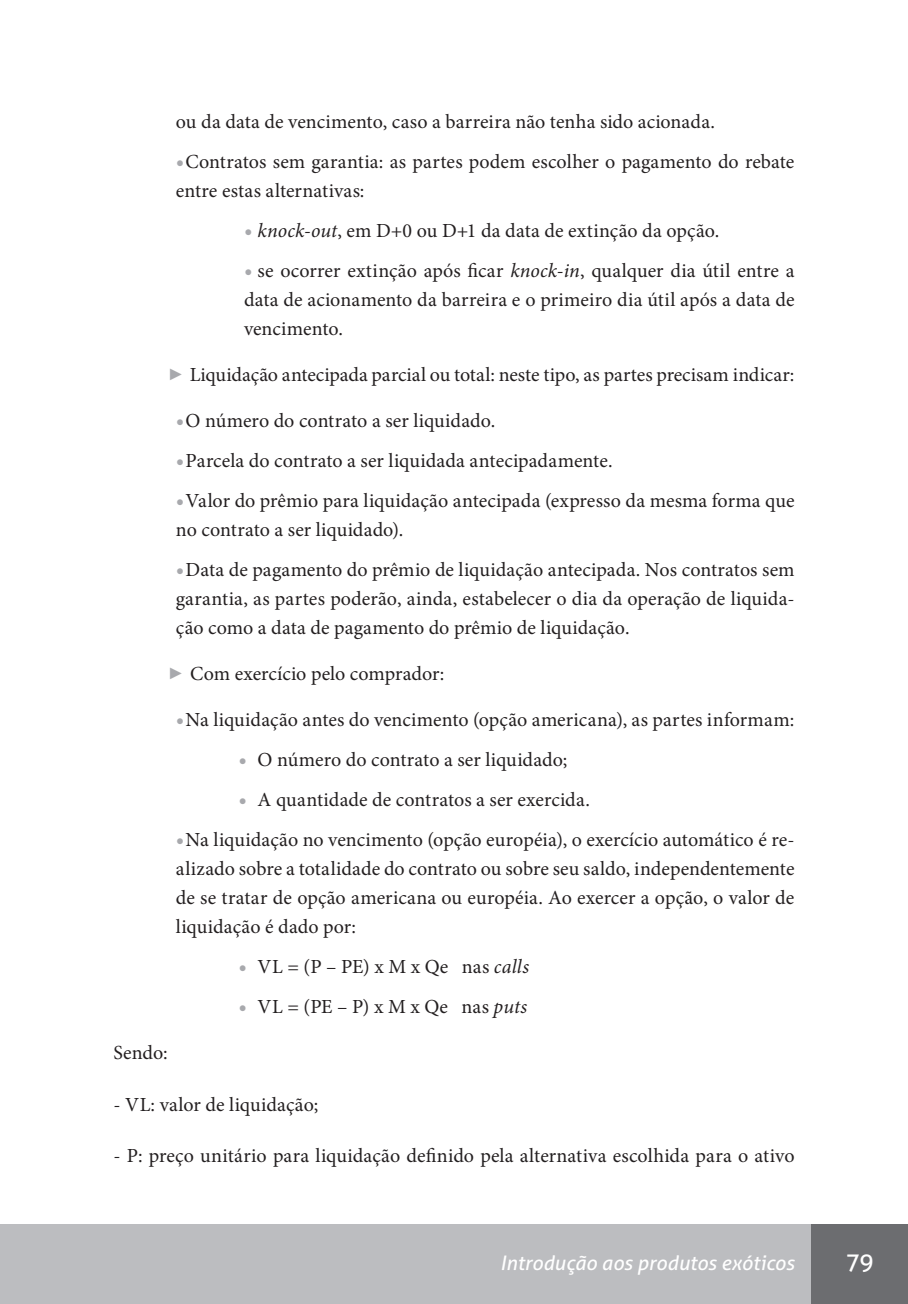
<style>
.page{position:relative;width:908px;height:1304px;background:#fff}
.page>*{position:absolute;margin:0;border:0;box-sizing:border-box;transform-origin:0 0}
.t1{font:24px "Aller";color:#fff}
.t2{font:20px/28.8px "Minion Pro";color:#231f20;text-align:justify}
.t3{font:italic 20px "Aller";letter-spacing:.005em;color:#fff}
.s1{font-size:22px;color:#a8a9ad}
.s2{font-style:italic}
</style>
<div class="page">
<div style="left:0;top:1225px;width:907px;height:79px;background:#bcbdc0"></div>
<div style="left:811px;top:1225px;width:96px;height:79px;background:#6c6d70"></div>
<p class="t2" style="left:176px;top:107px;width:540px">ou da data de vencimento, caso a barreira não tenha sido acionada.</p>
<p class="t2" style="left:176px;top:147px;width:619px"><span class="s1">•</span>Contratos sem garantia: as partes podem escolher o pagamento do rebate entre estas alternativas:</p>
<p class="t2" style="left:244px;top:216px;width:476px"><span class="s1">•</span> <span class="s2">knock-out</span>, em D+0 ou D+1 da data de extinção da opção.</p>
<p class="t2" style="left:244px;top:257px;width:551px"><span class="s1">•</span> se ocorrer extinção após ficar <span class="s2">knock-in</span>, qualquer dia útil entre a data de acionamento da barreira e o primeiro dia útil após a data de vencimento.</p>
<p class="t2" style="left:190px;top:360px;width:606px">Liquidação antecipada parcial ou total: neste tipo, as partes precisam indicar:</p>
<p class="t2" style="left:176px;top:406px;width:321px"><span class="s1">•</span>O número do contrato a ser liquidado.</p>
<p class="t2" style="left:176px;top:446px;width:438px"><span class="s1">•</span>Parcela do contrato a ser liquidada antecipadamente.</p>
<p class="t2" style="left:176px;top:487px;width:620px"><span class="s1">•</span>Valor do prêmio para liquidação antecipada (expresso da mesma forma que no contrato a ser liquidado).</p>
<p class="t2" style="left:176px;top:556px;width:620px"><span class="s1">•</span>Data de pagamento do prêmio de liquidação antecipada. Nos contratos sem garantia, as partes poderão, ainda, estabelecer o dia da operação de liquida&shy;ção como a data de pagamento do prêmio de liquidação.</p>
<p class="t2" style="left:190px;top:659px;width:256px">Com exercício pelo comprador:</p>
<p class="t2" style="left:176px;top:705px;width:619px"><span class="s1">•</span>Na liquidação antes do vencimento (opção americana), as partes informam:</p>
<p class="t2" style="left:238px;top:745px;width:330px"><span class="s1">•</span> O número do contrato a ser liquidado;</p>
<p class="t2" style="left:238px;top:785px;width:353px"><span class="s1">•</span> A quantidade de contratos a ser exercida.</p>
<p class="t2" style="left:176px;top:826px;width:620px"><span class="s1">•</span>Na liquidação no vencimento (opção européia), o exercício automático é re&shy;alizado sobre a totalidade do contrato ou sobre seu saldo, independentemente de se tratar de opção americana ou européia. Ao exercer a opção, o valor de liquidação é dado por:</p>
<p class="t2" style="left:238px;top:952px;width:292px"><span class="s1">•</span> VL = (P – PE) x M x Qe nas <span class="s2">calls</span></p>
<p class="t2" style="left:238px;top:993px;width:290px"><span class="s1">•</span> VL = (PE – P) x M x Qe nas <span class="s2">puts</span></p>
<p class="t2" style="left:113px;top:1038px;width:56px">Sendo:</p>
<p class="t2" style="left:113px;top:1090px;width:206px">- VL: valor de liquidação;</p>
<p class="t2" style="left:113px;top:1142px;width:682px">- P: preço unitário para liquidação definido pela alternativa escolhida para o ativo</p>
<p class="t3" style="left:500px;top:1251px;width:296px">Introdução aos produtos exóticos</p>
<p class="t1" style="left:845px;top:1247px;width:30px">79</p>
</div>
